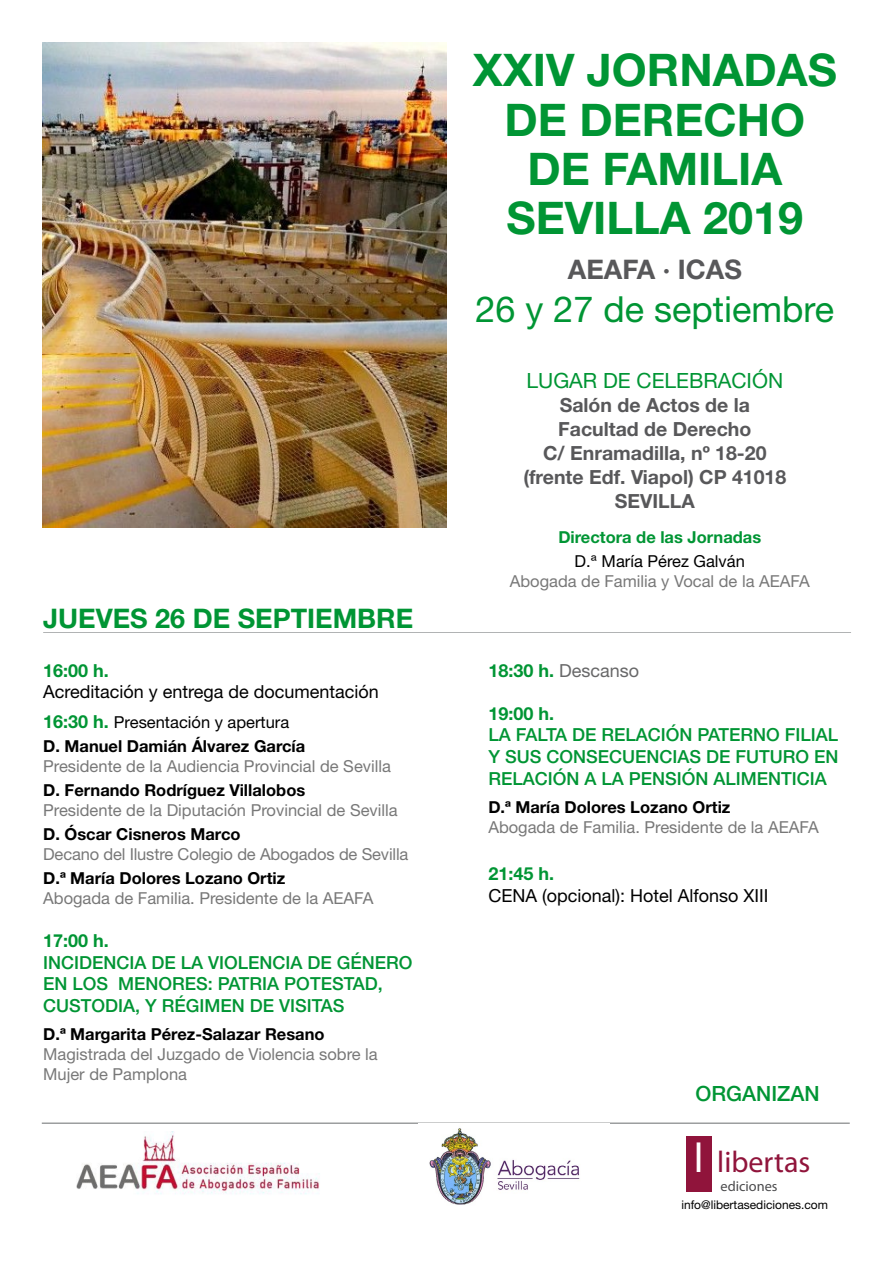
<style>
.page{position:relative;width:893px;height:1263px;background:#fff}
.page>*{position:absolute;margin:0;border:0;box-sizing:border-box;transform-origin:0 0}
.t1{font:700 45px "Helvetica Neue";color:#009534}
.t2{font:41.55px "Myriad Pro";color:#fff}
.t3{font:36px "Helvetica Neue";color:#009534}
.t4{font:30px "Myriad Pro";color:#90143b}
.t5{font:700 27px "Helvetica Neue";color:#009534}
.t6{font:700 27px "Helvetica Neue";color:#58585a}
.t7{font:21px "Helvetica Neue";color:#009534}
.t8{font:500 21px "Helvetica Neue";color:#009534}
.t9{font:700 19.5px "Helvetica Neue";color:#58585a}
.t10{font:500 18px/21.6px "Helvetica Neue";color:#009534}
.t11{font:18px "Helvetica Neue";color:#000}
.t12{font:700 18px "Helvetica Neue";color:#009534}
.t13{font:18px "Helvetica Neue";color:#686869}
.t14{font:16.5px/19.8px "Helvetica Neue";color:#787878}
.t15{font:700 16.5px "Helvetica Neue";color:#000}
.t16{font:16.5px "Helvetica Neue";color:#000}
.t17{font:700 16.5px "Helvetica Neue";color:#009534}
.t18{font:14.25px "Myriad Pro";color:#4b4b4d}
.t19{font:12px "Helvetica Neue";color:#000}
.s1{font-weight:700;font-size:18px;color:#009534}
.s2{font-weight:700;color:#009534}
</style>
<div class="page">
<hr style="left:43px;top:632px;width:808px;height:1px;background:#b1b3b4">
<hr style="left:42px;top:1122px;width:808px;height:2px;background:#9c9e9f">
<div style="left:686px;top:1136px;width:26px;height:56px;background:#90143b"></div>
<img style="left:76px;top:1132px;width:244px;height:62px">
<img style="left:43px;top:43px;width:403px;height:484px">
<img style="left:429px;top:1128px;width:151px;height:77px">
<p class="t5" style="left:43px;top:597px;width:372px">JUEVES 26 DE SEPTIEMBRE</p>
<p class="t12" style="left:43px;top:656px;width:67px">16:00 h.</p>
<p class="t11" style="left:43px;top:679px;width:337px">Acreditación y entrega de documentación</p>
<p class="t16" style="left:43px;top:711px;width:248px"><span class="s1">16:30 h.</span> Presentación y apertura</p>
<p class="t15" style="left:43px;top:734px;width:264px">D. Manuel Damián Álvarez García</p>
<p class="t14" style="left:43px;top:757px;width:349px">Presidente de la Audiencia Provincial de Sevilla</p>
<p class="t15" style="left:43px;top:777px;width:264px">D. Fernando Rodríguez Villalobos</p>
<p class="t14" style="left:43px;top:801px;width:356px">Presidente de la Diputación Provincial de Sevilla</p>
<p class="t15" style="left:43px;top:821px;width:199px">D. Óscar Cisneros Marco</p>
<p class="t14" style="left:43px;top:845px;width:367px">Decano del Ilustre Colegio de Abogados de Sevilla</p>
<p class="t15" style="left:43px;top:865px;width:244px">D.ª María Dolores Lozano Ortiz</p>
<p class="t14" style="left:43px;top:889px;width:332px">Abogada de Familia. Presidente de la AEAFA</p>
<p class="t12" style="left:43px;top:926px;width:67px">17:00 h.</p>
<p class="t10" style="left:43px;top:951px;width:371px">INCIDENCIA DE LA VIOLENCIA DE GÉNERO<br>EN LOS MENORES: PATRIA POTESTAD,<br>CUSTODIA, Y RÉGIMEN DE VISITAS</p>
<p class="t15" style="left:43px;top:1021px;width:283px">D.ª Margarita Pérez-Salazar Resano</p>
<p class="t14" style="left:43px;top:1045px;width:336px">Magistrada del Juzgado de Violencia sobre la<br>Mujer de Pamplona</p>
<p class="t1" style="left:473px;top:35px;width:366px">XXIV JORNADAS</p>
<p class="t1" style="left:504px;top:84px;width:302px">DE DERECHO</p>
<p class="t1" style="left:527px;top:134px;width:256px">DE FAMILIA</p>
<p class="t1" style="left:506px;top:183px;width:298px">SEVILLA 2019</p>
<p class="t6" style="left:568px;top:248px;width:176px">AEAFA · ICAS</p>
<p class="t3" style="left:475px;top:284px;width:360px">26 y 27 de septiembre</p>
<p class="t7" style="left:526px;top:365px;width:258px">LUGAR DE CELEBRACIÓN</p>
<p class="t9" style="left:560px;top:390px;width:192px">Salón de Actos de la</p>
<p class="t9" style="left:558px;top:414px;width:195px">Facultad de Derecho</p>
<p class="t9" style="left:543px;top:438px;width:225px">C/ Enramadilla, nº 18-20</p>
<p class="t9" style="left:523px;top:462px;width:264px">(frente Edf. Viapol) CP 41018</p>
<p class="t9" style="left:615px;top:486px;width:81px">SEVILLA</p>
<p class="t17" style="left:558px;top:525px;width:204px">Directora de las Jornadas</p>
<p class="t16" style="left:575px;top:550px;width:172px">D.ª María Pérez Galván</p>
<p class="t14" style="left:510px;top:572px;width:302px">Abogada de Familia y Vocal de la AEAFA</p>
<p class="t13" style="left:488px;top:657px;width:152px"><span class="s2">18:30 h.</span> Descanso</p>
<p class="t12" style="left:488px;top:699px;width:67px">19:00 h.</p>
<p class="t10" style="left:488px;top:723px;width:352px;text-align:justify">LA FALTA DE RELACIÓN PATERNO FILIAL Y SUS CONSECUENCIAS DE FUTURO EN RELACIÓN A LA PENSIÓN ALIMENTICIA</p>
<p class="t15" style="left:488px;top:794px;width:244px">D.ª María Dolores Lozano Ortiz</p>
<p class="t14" style="left:488px;top:818px;width:332px">Abogada de Familia. Presidente de la AEAFA</p>
<p class="t12" style="left:488px;top:860px;width:67px">21:45 h.</p>
<p class="t11" style="left:488px;top:882px;width:281px">CENA (opcional): Hotel Alfonso XIII</p>
<p class="t8" style="left:695px;top:1076px;width:126px">ORGANIZAN</p>
<p class="t2" style="left:694px;top:1133px;width:11px">l</p>
<p class="t4" style="left:717px;top:1143px;width:95px">libertas</p>
<p class="t18" style="left:720px;top:1177px;width:59px">ediciones</p>
<p class="t19" style="left:681px;top:1196px;width:148px">info@libertasediciones.com</p>
</div>
